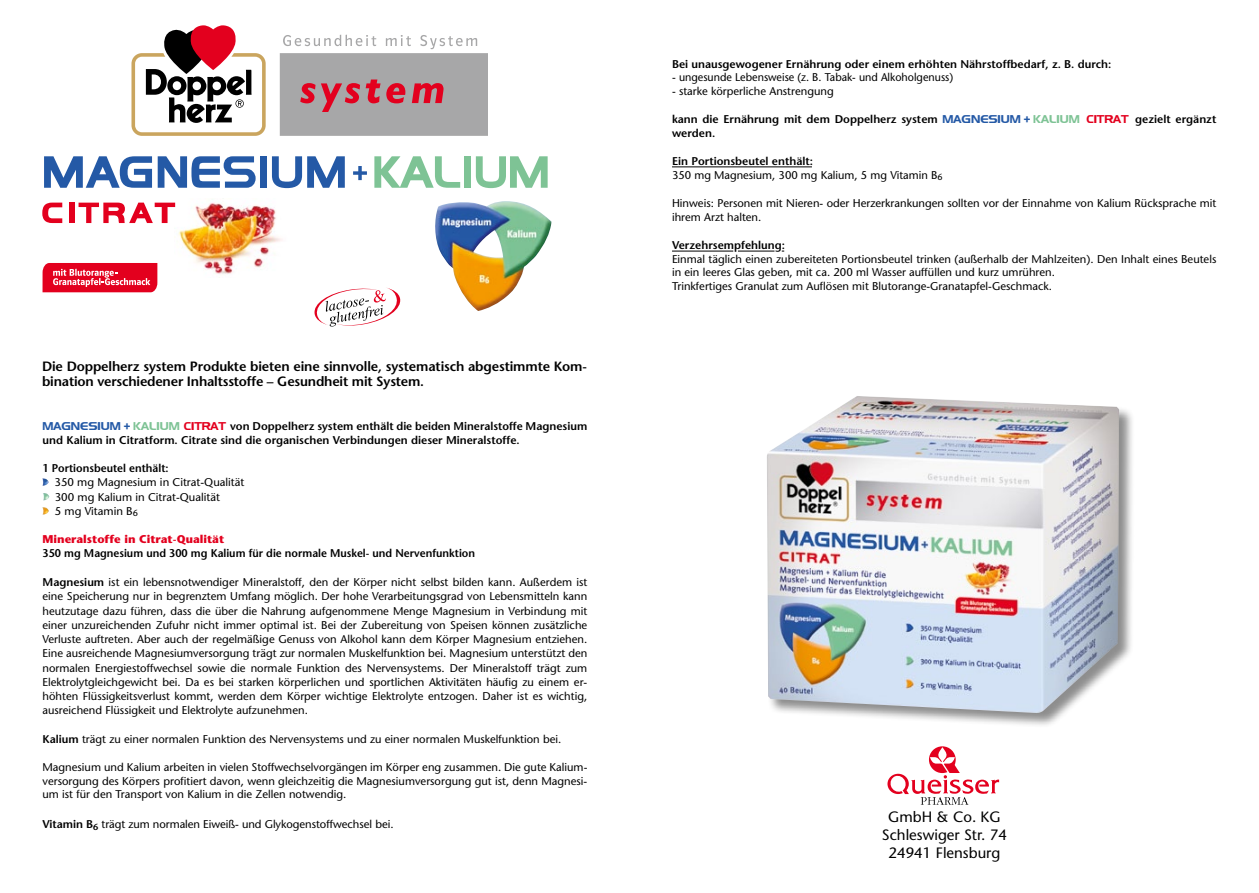
<style>
.page{position:relative;width:1259px;height:893px;background:#fff}
.page>*{position:absolute;margin:0;border:0;box-sizing:border-box;transform-origin:0 0}
.t1{font:15px/18px "Stone Sans";color:#000;text-align:center}
.t2{font:600 13.5px/15px "Stone Sans";letter-spacing:-.01em;color:#000}
.t3{font:11.25px/14.2px "Stone Sans";color:#000}
.t4{font:600 11.25px/13.5px "Stone Sans";color:#000}
.t5{font:600 11.25px "Stone Sans";color:#000;scale:.96 1}
.t6{font:700 11.25px "Stone Sans";color:#e3001e}
.s1{font-family:"Denmark";font-weight:400;color:#2459a6}
.s2{font-family:"Denmark";font-weight:400;color:#7ec395}
.s3{font-family:"Denmark";font-weight:400;color:#e3001e}
.s4{font-weight:600}
</style>
<div class="page">
<svg style="left:887px;top:746px;width:112px;height:59px"></svg>
<img style="left:174px;top:202px;width:108px;height:72px">
<svg style="left:283px;top:35px;width:194px;height:14px"></svg>
<div style="left:280px;top:53px;width:207px;height:83px;background:#a7a7a8"></div>
<svg style="left:300px;top:80px;width:143px;height:32px"></svg>
<svg style="left:131px;top:25px;width:135px;height:111px"></svg>
<svg style="left:374px;top:156px;width:86px;height:32px"></svg>
<div style="left:464px;top:156px;width:7px;height:32px;background:#7ec395"></div>
<svg style="left:476px;top:156px;width:71px;height:32px"></svg>
<svg style="left:44px;top:156px;width:108px;height:32px"></svg>
<svg style="left:158px;top:156px;width:98px;height:32px"></svg>
<div style="left:260px;top:156px;width:7px;height:32px;background:#2459a6"></div>
<svg style="left:272px;top:156px;width:73px;height:32px"></svg>
<svg style="left:353px;top:166px;width:14px;height:14px"></svg>
<svg style="left:42px;top:203px;width:20px;height:20px"></svg>
<div style="left:69px;top:203px;width:5px;height:20px;background:#e3001e"></div>
<svg style="left:79px;top:203px;width:96px;height:20px"></svg>
<svg style="left:42px;top:478px;width:7px;height:8px"></svg>
<svg style="left:43px;top:493px;width:6px;height:8px"></svg>
<svg style="left:42px;top:507px;width:7px;height:8px"></svg>
<svg style="left:314px;top:288px;width:87px;height:39px"></svg>
<img style="left:435px;top:201px;width:116px;height:110px">
<svg style="left:43px;top:263px;width:114px;height:29px;background:#e72841"></svg>
<hr style="left:672px;top:251px;width:61px;height:1px;background:#000">
<hr style="left:738px;top:251px;width:36px;height:1px;background:#000">
<hr style="left:672px;top:167px;width:140px;height:1px;background:#000">
<div style="left:766px;top:395px;width:369px;height:334px;background:#000;opacity:.45"></div>
<img style="left:766px;top:396px;width:353px;height:317px">
<p class="t2" style="left:42px;top:358px;width:546px">Die Doppelherz system Produkte bieten eine sinnvolle, systematisch abgestimmte Kom&shy;bination verschiedener Inhaltsstoffe – Gesundheit mit System.</p>
<p class="t4" style="left:43px;top:419px;width:546px"><span class="s1">MAGNESIUM +</span> <span class="s2">KALIUM</span> <span class="s3">CITRAT</span> von Doppelherz system enthält die beiden Mineralstoffe Magnesium und Kalium in Citratform. Citrate sind die organischen Verbindungen dieser Mineralstoffe.</p>
<p class="t5" style="left:43px;top:461px;width:133px">1 Portionsbeutel enthält:</p>
<p class="t3" style="left:54px;top:475px;width:191px">350 mg Magnesium in Citrat-Qualität<br>300 mg Kalium in Citrat-Qualität<br>5 mg Vitamin B<sub>6</sub></p>
<p class="t6" style="left:43px;top:533px;width:183px">Mineralstoffe in Citrat-Qualität</p>
<p class="t5" style="left:43px;top:546px;width:452px">350 mg Magnesium und 300 mg Kalium für die normale Muskel- und Nervenfunktion</p>
<p class="t3" style="left:43px;top:575px;width:546px;text-align:justify"><span class="s4">Magnesium</span> ist ein lebensnotwendiger Mineralstoff, den der Körper nicht selbst bilden kann. Außerdem ist eine Speicherung nur in begrenztem Umfang möglich. Der hohe Verarbeitungsgrad von Lebensmitteln kann heutzutage dazu führen, dass die über die Nahrung aufgenommene Menge Magnesium in Verbindung mit einer unzureichenden Zufuhr nicht immer optimal ist. Bei der Zubereitung von Speisen können zusätzliche Verluste auftreten. Aber auch der regelmäßige Genuss von Alkohol kann dem Körper Magnesium entziehen.<br>Eine ausreichende Magnesiumversorgung trägt zur normalen Muskelfunktion bei. Magnesium unterstützt den normalen Energiestoffwechsel sowie die normale Funktion des Nervensystems. Der Mineralstoff trägt zum Elektrolytgleichgewicht bei. Da es bei starken körperlichen und sportlichen Aktivitäten häufig zu einem er&shy;höhten Flüssigkeitsverlust kommt, werden dem Körper wichtige Elektrolyte entzogen. Daher ist es wichtig, ausreichend Flüssigkeit und Elektrolyte aufzunehmen.</p>
<p class="t3" style="left:43px;top:732px;width:520px"><span class="s4">Kalium</span> trägt zu einer normalen Funktion des Nervensystems und zu einer normalen Muskelfunktion bei.</p>
<p class="t3" style="left:43px;top:761px;width:546px;line-height:13.5px;text-align:justify">Magnesium und Kalium arbeiten in vielen Stoffwechselvorgängen im Körper eng zusammen. Die gute Kalium&shy;versorgung des Körpers profitiert davon, wenn gleichzeitig die Magnesiumversorgung gut ist, denn Magnesi&shy;um ist für den Transport von Kalium in die Zellen notwendig.</p>
<p class="t3" style="left:43px;top:817px;width:353px"><span class="s4">Vitamin B</span><sub>6</sub> trägt zum normalen Eiweiß- und Glykogenstoffwechsel bei.</p>
<p class="t4" style="left:672px;top:57px;width:441px">Bei unausgewogener Ernährung oder einem erhöhten Nährstoffbedarf, z. B. durch:</p>
<p class="t3" style="left:672px;top:70px;width:283px">- ungesunde Lebensweise (z. B. Tabak- und Alkoholgenuss)</p>
<p class="t3" style="left:672px;top:84px;width:163px">- starke körperliche Anstrengung</p>
<p class="t4" style="left:672px;top:113px;width:546px">kann die Ernährung mit dem Doppelherz system <span class="s1">MAGNESIUM +</span> <span class="s2">KALIUM</span> <span class="s3">CITRAT</span> gezielt ergänzt werden.</p>
<p class="t3" style="left:672px;top:155px;width:272px;line-height:13.5px"><span class="s4">Ein Portionsbeutel enthält:<br></span>350 mg Magnesium, 300 mg Kalium, 5 mg Vitamin B<sub>6</sub></p>
<p class="t3" style="left:672px;top:197px;width:546px;line-height:13.5px">Hinweis: Personen mit Nieren- oder Herzerkrankungen sollten vor der Einnahme von Kalium Rücksprache mit ihrem Arzt halten.</p>
<p class="t4" style="left:672px;top:239px;width:115px">Verzehrsempfehlung:</p>
<p class="t3" style="left:672px;top:252px;width:546px;line-height:13.5px">Einmal täglich einen zubereiteten Portionsbeutel trinken (außerhalb der Mahlzeiten). Den Inhalt eines Beutels in ein leeres Glas geben, mit ca. 200 ml Wasser auffüllen und kurz umrühren.<br>Trinkfertiges Granulat zum Auflösen mit Blutorange-Granatapfel-Geschmack.</p>
<h1 class="t1" style="left:882px;top:808px;width:127px">GmbH &amp; Co. KG<br>Schleswiger Str. 74<br>24941 Flensburg</h1>
</div>
